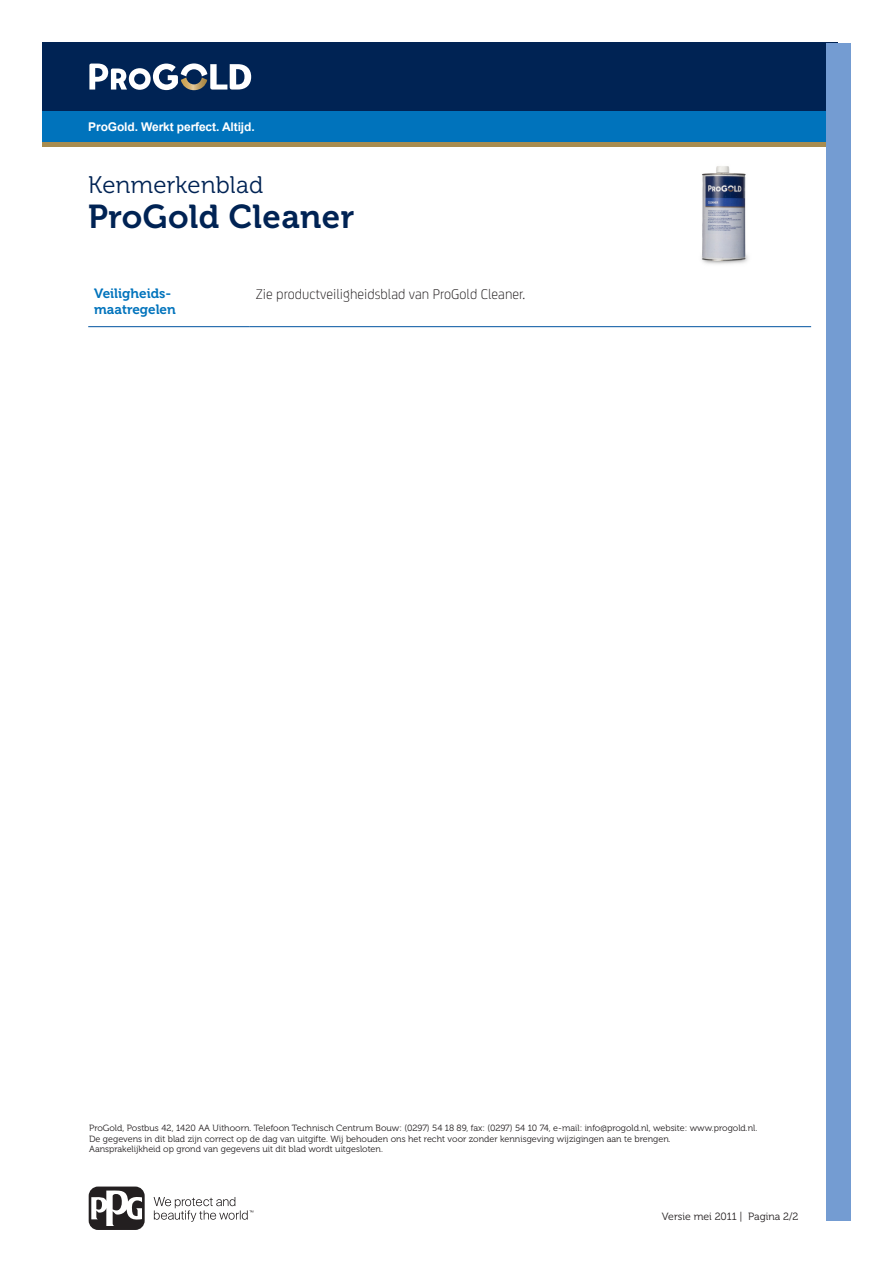
<style>
.page{position:relative;width:893px;height:1263px;background:#fff}
.page>*{position:absolute;margin:0;border:0;box-sizing:border-box;transform-origin:0 0}
.t1{font:33px "Museo 700";letter-spacing:.01em;color:#002354}
.t2{font:24px "Museo 300";letter-spacing:.01em;color:#002354}
.BODY{font:300 15px "FS Joey";color:#231f20}
.KOP{font:13.5px/16.2px "Museo 700";color:#0073bc}
.t3{font:700 12px "Arial";letter-spacing:-.01em;color:#fff}
.t4{font:10.5px "Museo 300";color:#231f20}
.t5{font:9px/10.8px "Museo 300";color:#231f20}
</style>
<div class="page">
<div style="left:43px;top:43px;width:795px;height:69px;background:#002354"></div>
<div style="left:43px;top:112px;width:795px;height:34px;background:#0073bc"></div>
<hr style="left:43px;top:143px;width:795px;height:3px;background:#a88c4f">
<svg style="left:89px;top:63px;width:162px;height:27px"></svg>
<div style="left:825px;top:43px;width:25px;height:1177px;background:#749cd2"></div>
<svg style="left:89px;top:1187px;width:164px;height:43px"></svg>
<hr style="left:88px;top:326px;width:162px;height:1px;background:#0153a0">
<hr style="left:250px;top:326px;width:561px;height:1px;background:#0153a0">
<img style="left:701px;top:166px;width:47px;height:98px">
<h3 class="t3" style="left:88px;top:118px;width:168px">ProGold. Werkt perfect. Altijd.</h3>
<h2 class="t2" style="left:88px;top:172px;width:177px">Kenmerkenblad</h2>
<h1 class="t1" style="left:88px;top:199px;width:268px">ProGold Cleaner</h1>
<p class="KOP" style="left:94px;top:285px;width:83px">Veiligheids&shy;maatregelen</p>
<p class="BODY" style="left:256px;top:283px;width:271px">Zie productveiligheidsblad van ProGold Cleaner.</p>
<p class="t5" style="left:89px;top:1122px;width:670px">ProGold, Postbus 42, 1420 AA Uithoorn. Telefoon Technisch Centrum Bouw: (0297) 54 18 89, fax: (0297) 54 10 74, e-mail: info@progold.nl, website: www.progold.nl.<br>De gegevens in dit blad zijn correct op de dag van uitgifte. Wij behouden ons het recht voor zonder kennisgeving wijzigingen aan te brengen.<br>Aansprakelijkheid op grond van gegevens uit dit blad wordt uitgesloten.</p>
<p class="t4" style="left:662px;top:1210px;width:138px">Versie mei 2011 | Pagina 2/2</p>
</div>
